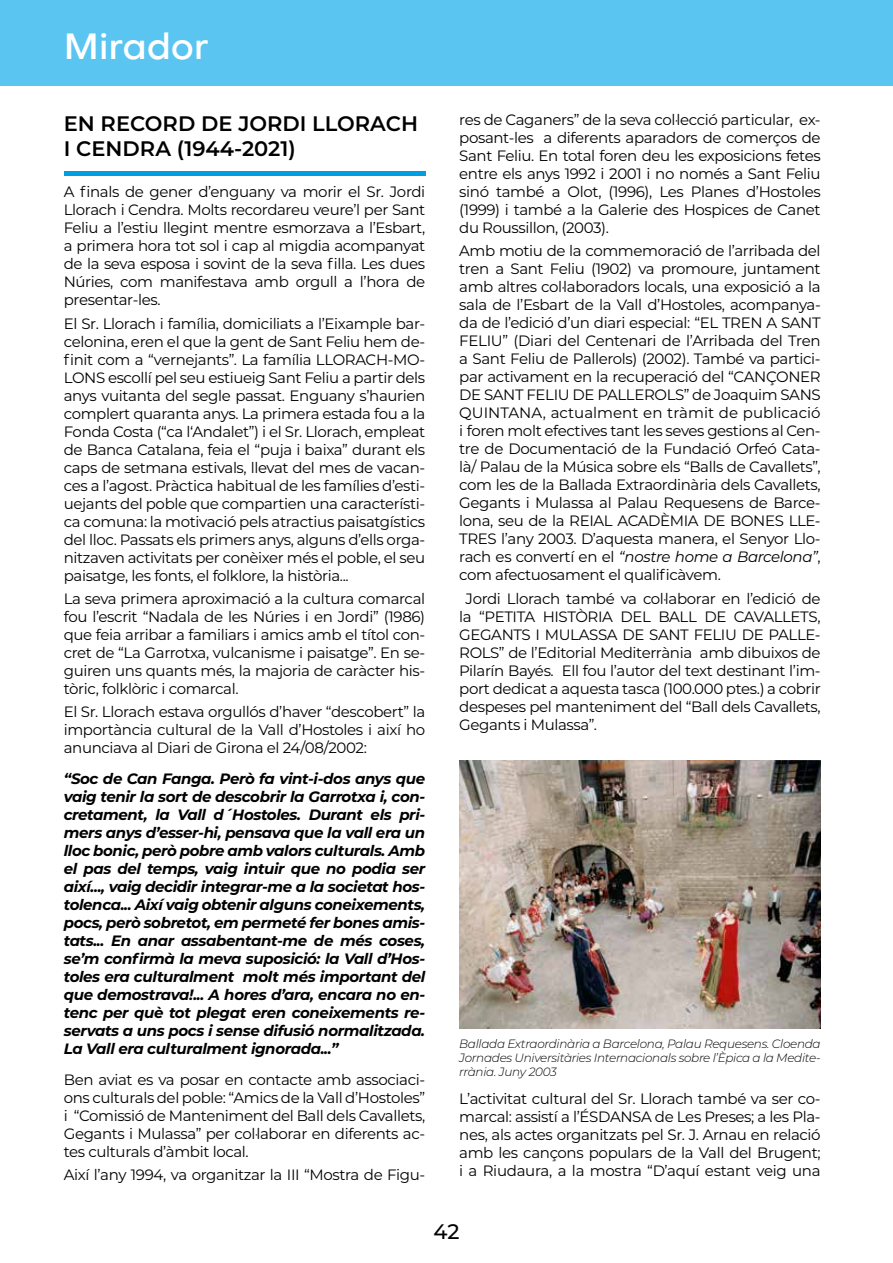
<style>
.page{position:relative;width:893px;height:1263px;background:#fff}
.page>*{position:absolute;margin:0;border:0;box-sizing:border-box;transform-origin:0 0}
.t1{font:500 36px "Objectivity";color:#fff}
.t2{font:600 21px/25.2px "Montserrat";color:#000}
.t3{font:500 21px "Montserrat";color:#000}
.t4{font:15px/18px "Montserrat";letter-spacing:-.025em;color:#000;text-align:justify}
.t5{font:italic 700 15px/18px "Montserrat";letter-spacing:-.025em;color:#000;text-align:justify}
.t6{font:italic 300 12px/14.4px "Montserrat";letter-spacing:-.025em;color:#000;text-align:justify}
.s1{font-style:italic}
</style>
<div class="page">
<div style="left:0;top:0;width:893px;height:85px;background:#5bc5f2"></div>
<hr style="left:64px;top:171px;width:361px;height:4px;background:#009fe3">
<img style="left:459px;top:761px;width:362px;height:267px">
<h1 class="t1" style="left:64px;top:22px;width:147px">Mirador</h1>
<h2 class="t2" style="left:64px;top:110px;width:356px">EN RECORD DE JORDI LLORACH<br>I CENDRA (1944-2021)</h2>
<p class="t4" style="left:64px;top:183px;width:363px">A finals de gener d’enguany va morir el Sr. Jordi Llorach i Cendra. Molts recordareu veure’l per Sant Feliu a l’estiu llegint mentre esmorzava a l’Esbart, a primera hora tot sol i cap al migdia acompanyat de la seva esposa i sovint de la seva filla. Les dues Núries, com manifestava amb orgull a l’hora de presentar-les.</p>
<p class="t4" style="left:64px;top:314px;width:363px">El Sr. Llorach i família, domiciliats a l’Eixample bar&shy;celonina, eren el que la gent de Sant Feliu hem de&shy;finit com a “vernejants”. La família LLORACH-MO-LONS escollí pel seu estiueig Sant Feliu a partir dels anys vuitanta del segle passat. Enguany s’haurien complert quaranta anys. La primera estada fou a la Fonda Costa (“ca l‘Andalet”) i el Sr. Llorach, empleat de Banca Catalana, feia el “puja i baixa” durant els caps de setmana estivals, llevat del mes de vacan&shy;ces a l’agost. Pràctica habitual de les famílies d’esti&shy;uejants del poble que compartien una característi&shy;ca comuna: la motivació pels atractius paisatgístics del lloc. Passats els primers anys, alguns d’ells orga&shy;nitzaven activitats per conèixer més el poble, el seu paisatge, les fonts, el folklore, la història...</p>
<p class="t4" style="left:64px;top:589px;width:363px">La seva primera aproximació a la cultura comarcal fou l’escrit “Nadala de les Núries i en Jordi” (1986) que feia arribar a familiars i amics amb el títol con&shy;cret de “La Garrotxa, vulcanisme i paisatge”. En se&shy;guiren uns quants més, la majoria de caràcter his&shy;tòric, folklòric i comarcal.</p>
<p class="t4" style="left:64px;top:702px;width:363px">El Sr. Llorach estava orgullós d’haver “descobert” la importància cultural de la Vall d’Hostoles i així ho anunciava al Diari de Girona el 24/08/2002:</p>
<p class="t5" style="left:64px;top:769px;width:363px">“Soc de Can Fanga. Però fa vint-i-dos anys que vaig tenir la sort de descobrir la Garrotxa i, con&shy;cretament, la Vall d´Hostoles. Durant els pri&shy;mers anys d’esser-hi, pensava que la vall era un lloc bonic, però pobre amb valors culturals. Amb el pas del temps, vaig intuir que no podia ser així..., vaig decidir integrar-me a la societat hos&shy;tolenca... Així vaig obtenir alguns coneixements, pocs, però sobretot, em permeté fer bones amis&shy;tats... En anar assabentant-me de més coses, se’m confirmà la meva suposició: la Vall d’Hos&shy;toles era culturalment molt més important del que demostrava!... A hores d’ara, encara no en&shy;tenc per què tot plegat eren coneixements re&shy;servats a uns pocs i sense difusió normalitzada.<br>La Vall era culturalment ignorada...”</p>
<p class="t4" style="left:64px;top:1070px;width:363px">Ben aviat es va posar en contacte amb associaci&shy;ons culturals del poble: “Amics de la Vall d’Hostoles” i “Comissió de Manteniment del Ball dels Cavallets, Gegants i Mulassa” per col·laborar en diferents ac&shy;tes culturals d’àmbit local.</p>
<p class="t4" style="left:64px;top:1165px;width:363px">Així l’any 1994, va organitzar la III “Mostra de Figu-</p>
<p class="t4" style="left:459px;top:110px;width:363px">res de Caganers” de la seva col·lecció particular, ex&shy;posant-les a diferents aparadors de comerços de Sant Feliu. En total foren deu les exposicions fetes entre els anys 1992 i 2001 i no només a Sant Feliu sinó també a Olot, (1996), Les Planes d’Hostoles (1999) i també a la Galerie des Hospices de Canet du Roussillon, (2003).</p>
<p class="t4" style="left:459px;top:242px;width:363px">Amb motiu de la commemoració de l’arribada del tren a Sant Feliu (1902) va promoure, juntament amb altres col·laboradors locals, una exposició a la sala de l’Esbart de la Vall d’Hostoles, acompanya&shy;da de l’edició d’un diari especial: “EL TREN A SANT FELIU” (Diari del Centenari de l’Arribada del Tren a Sant Feliu de Pallerols) (2002). També va partici&shy;par activament en la recuperació del “CANÇONER DE SANT FELIU DE PALLEROLS” de Joaquim SANS QUINTANA, actualment en tràmit de publicació i foren molt efectives tant les seves gestions al Cen&shy;tre de Documentació de la Fundació Orfeó Cata&shy;là/ Palau de la Música sobre els “Balls de Cavallets”, com les de la Ballada Extraordinària dels Cavallets, Gegants i Mulassa al Palau Requesens de Barce&shy;lona, seu de la REIAL ACADÈMIA DE BONES LLE-TRES l’any 2003. D’aquesta manera, el Senyor Llo&shy;rach es convertí en el <span class="s1">“nostre home a Barcelona”</span>, com afectuosament el qualificàvem.</p>
<p class="t4" style="left:459px;top:589px;width:363px;text-indent:6px">Jordi Llorach també va col·laborar en l’edició de la “PETITA HISTÒRIA DEL BALL DE CAVALLETS, GEGANTS I MULASSA DE SANT FELIU DE PALLE-ROLS” de l’Editorial Mediterrània amb dibuixos de Pilarín Bayés. Ell fou l’autor del text destinant l’im&shy;port dedicat a aquesta tasca (100.000 ptes.) a cobrir despeses pel manteniment del “Ball dels Cavallets, Gegants i Mulassa”.</p>
<p class="t6" style="left:459px;top:1036px;width:363px">Ballada Extraordinària a Barcelona, Palau Requesens. Cloenda Jornades Universitàries Internacionals sobre l’Èpica a la Medite&shy;rrània. Juny 2003</p>
<p class="t4" style="left:459px;top:1089px;width:363px">L’activitat cultural del Sr. Llorach també va ser co&shy;marcal: assistí a l’ÉSDANSA de Les Preses; a les Pla&shy;nes, als actes organitzats pel Sr. J. Arnau en relació amb les cançons populars de la Vall del Brugent; i a Riudaura, a la mostra “D’aquí estant veig una</p>
<h2 class="t3" style="left:433px;top:1216px;width:28px">42</h2>
</div>
